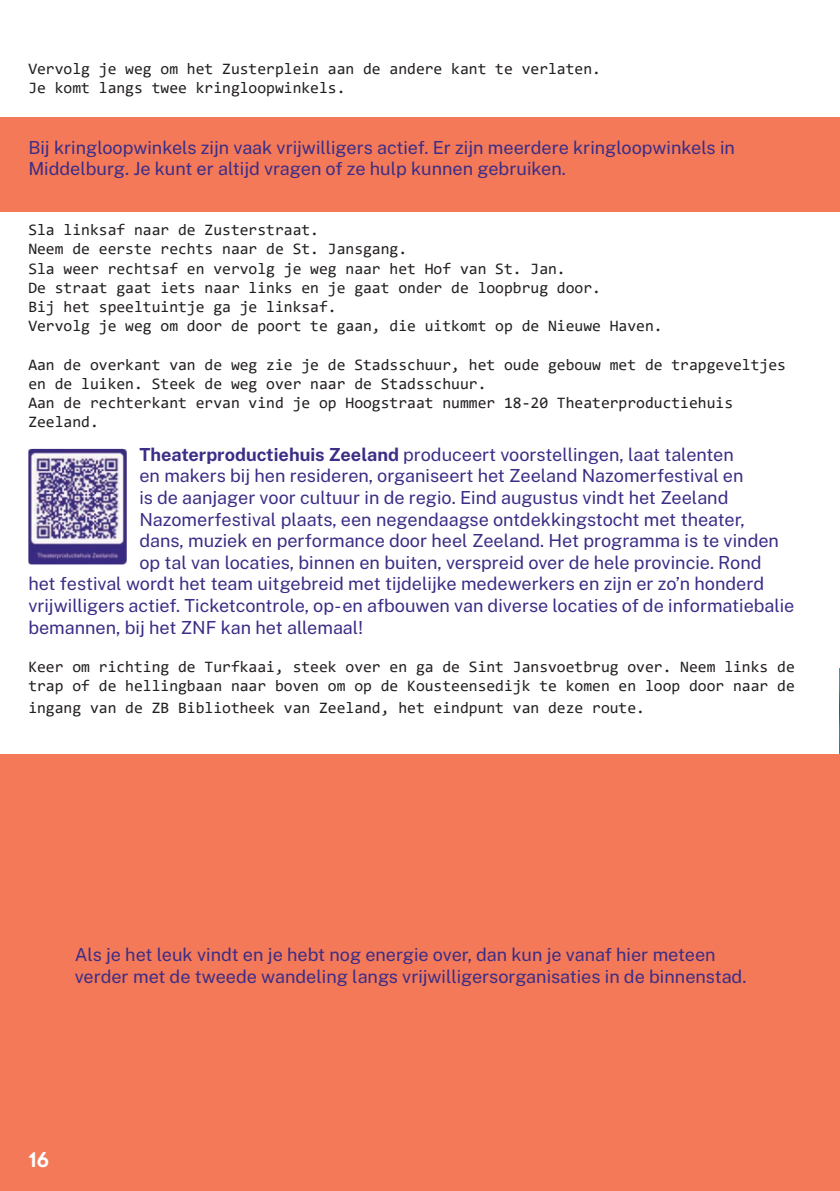
<style>
.page{position:relative;width:840px;height:1191px;background:#fff}
.page>*{position:absolute;margin:0;border:0;box-sizing:border-box;transform-origin:0 0}
.t1{font:700 20px "Montreux GS";color:#fff}
.t2{font:18px/21.6px "Public Sans";color:#3c2d86}
.t3{font:16px/19.2px "Consolas";color:#231f20}
.s1{font-weight:700}
</style>
<div class="page">
<div style="left:0;top:117px;width:839px;height:94px;background:#f37958"></div>
<img style="left:839px;top:669px;width:1px;height:522px">
<img style="left:28px;top:449px;width:99px;height:115px">
<div style="left:0;top:754px;width:839px;height:437px;background:#f37958"></div>
<p class="t3" style="left:28px;top:59px;width:573px">Vervolg je weg om het Zusterplein aan de andere kant te verlaten.<br>Je komt langs twee kringloopwinkels.</p>
<p class="t2" style="left:28px;top:135px;width:707px">Bij kringloopwinkels zijn vaak vrijwilligers actief. Er zijn meerdere kringloopwinkels in<br>Middelburg. Je kunt er altijd vragen of ze hulp kunnen gebruiken.</p>
<p class="t3" style="left:28px;top:220px;width:635px">Sla linksaf naar de Zusterstraat.<br>Neem de eerste rechts naar de St. Jansgang.<br>Sla weer rechtsaf en vervolg je weg naar het Hof van St. Jan.<br>De straat gaat iets naar links en je gaat onder de loopbrug door.<br>Bij het speeltuintje ga je linksaf.<br>Vervolg je weg om door de poort te gaan, die uitkomt op de Nieuwe Haven.</p>
<p class="t3" style="left:28px;top:354px;width:758px">Aan de overkant van de weg zie je de Stadsschuur, het oude gebouw met de trapgeveltjes en de luiken. Steek de weg over naar de Stadsschuur.<br>Aan de rechterkant ervan vind je op Hoogstraat nummer 18-20 Theaterproductiehuis Zeeland.</p>
<p class="t2" style="left:139px;top:442px;width:595px"><span class="s1">Theaterproductiehuis Zeeland</span> produceert voorstellingen, laat talenten</p>
<p class="t2" style="left:139px;top:464px;width:605px">en makers bij hen resideren, organiseert het Zeeland Nazomerfestival en</p>
<p class="t2" style="left:139px;top:486px;width:590px">is de aanjager voor cultuur in de regio. Eind augustus vindt het Zeeland</p>
<p class="t2" style="left:139px;top:507px;width:606px">Nazomerfestival plaats, een negendaagse ontdekkingstocht met theater,</p>
<p class="t2" style="left:139px;top:529px;width:640px">dans, muziek en performance door heel Zeeland. Het programma is te vinden</p>
<p class="t2" style="left:139px;top:550px;width:623px">op tal van locaties, binnen en buiten, verspreid over de hele provincie. Rond</p>
<p class="t2" style="left:28px;top:572px;width:736px">het festival wordt het team uitgebreid met tijdelijke medewerkers en zijn er zo’n honderd</p>
<p class="t2" style="left:28px;top:594px;width:767px">vrijwilligers actief. Ticketcontrole, op- en afbouwen van diverse locaties of de informatiebalie</p>
<p class="t2" style="left:28px;top:615px;width:336px">bemannen, bij het ZNF kan het allemaal!</p>
<p class="t3" style="left:28px;top:657px;width:767px">Keer om richting de Turfkaai, steek over en ga de Sint Jansvoetbrug over. Neem links de trap of de hellingbaan naar boven om op de Kousteensedijk te komen en loop door naar de</p>
<p class="t3" style="left:28px;top:697px;width:617px">ingang van de ZB Bibliotheek van Zeeland, het eindpunt van deze route.</p>
<p class="t2" style="left:75px;top:943px;width:672px">Als je het leuk vindt en je hebt nog energie over, dan kun je vanaf hier meteen verder met de tweede wandeling langs vrijwilligersorganisaties in de binnenstad.</p>
<p class="t1" style="left:28px;top:1146px;width:22px">16</p>
</div>
